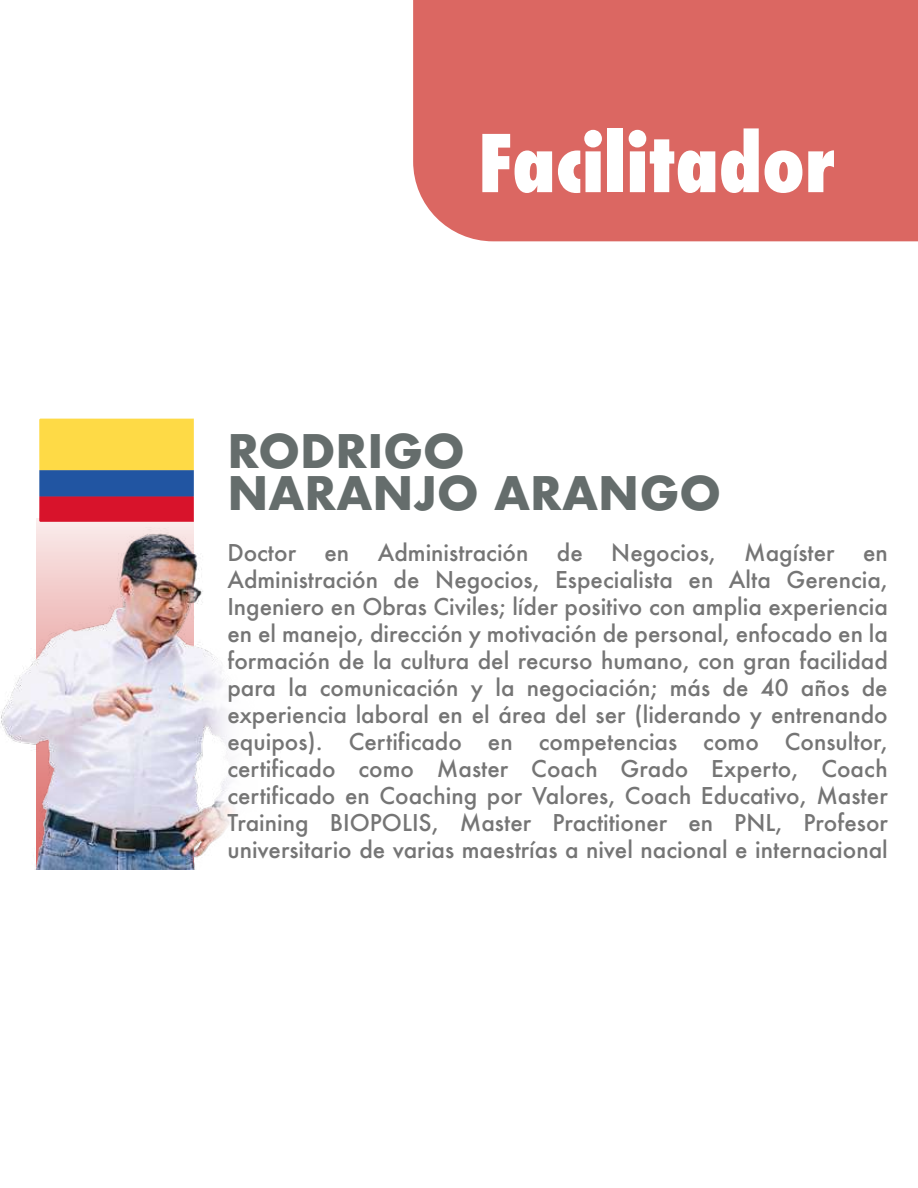
<style>
.page{position:relative;width:918px;height:1188px;background:#fff}
.page>*{position:absolute;margin:0;border:0;box-sizing:border-box;transform-origin:0 0}
.t1{font:800 condensed 77.25px "Futura";color:#fff}
.t2{font:700 45px/42px "Futura";color:#656d6c}
.t3{font:500 22.5px/27px "Futura";color:#757575;text-align:justify}
</style>
<div class="page">
<div style="left:413px;top:0;width:505px;height:241px;background:#db6762"></div>
<svg style="left:39px;top:419px;width:155px;height:103px;background:#bc8757"></svg>
<img style="left:1px;top:528px;width:203px;height:341px">
<svg style="left:204px;top:649px;width:30px;height:203px"></svg>
<h1 class="t1" style="left:478px;top:111px;width:358px">Facilitador</h1>
<h2 class="t2" style="left:227px;top:430px;width:495px">RODRIGO<br>NARANJO ARANGO</h2>
<p class="t3" style="left:227px;top:539px;width:70px">Doctor</p>
<p class="t3" style="left:325px;top:539px;width:26px">en</p>
<p class="t3" style="left:378px;top:539px;width:152px">Administración</p>
<p class="t3" style="left:557px;top:539px;width:27px">de</p>
<p class="t3" style="left:611px;top:539px;width:106px">Negocios,</p>
<p class="t3" style="left:744px;top:539px;width:92px">Magíster</p>
<p class="t3" style="left:227px;top:539px;width:662px;text-indent:636px">en Administración de Negocios, Especialista en Alta Gerencia, Ingeniero en Obras Civiles; líder positivo con amplia experiencia en el manejo, dirección y motivación de personal, enfocado en la formación de la cultura del recurso humano, con gran facilidad para la comunicación y la negociación; más de 40 años de experiencia laboral en el área del ser (liderando y entrenando equipos). Certificado en competencias como Consultor, certificado como Master Coach Grado Experto, Coach certificado en Coaching por Valores, Coach Educativo, Master Training BIOPOLIS, Master Practitioner en PNL, Profesor universitario de varias maestrías a nivel nacional e internacional</p>
</div>
